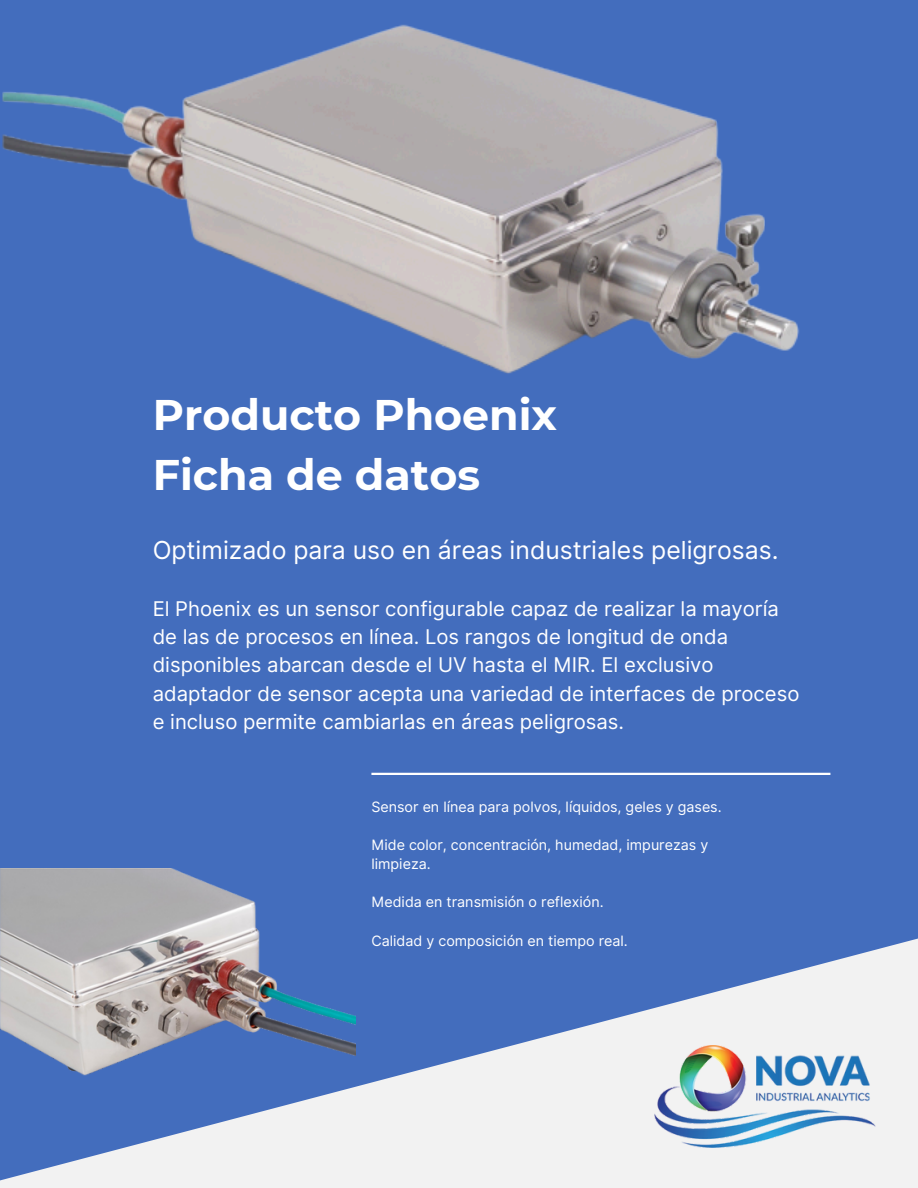
<style>
.page{position:relative;width:918px;height:1188px;background:#436dbd}
.page>*{position:absolute;margin:0;border:0;box-sizing:border-box;transform-origin:0 0}
.t1{font:700 42.75px/59.8px "Montserrat";color:#fff}
.t2{font:24.75px "Inter";color:#fff}
.t3{font:20.25px/28.2px "Inter";color:#fff}
.t4{font:14.25px "Inter";color:#fff}
</style>
<div class="page">
<svg style="left:0;top:939px;width:918px;height:249px;fill:#f2f2f2"></svg>
<hr style="left:371px;top:773px;width:459px;height:2px;background:#fff">
<img style="left:2px;top:24px;width:797px;height:350px">
<img style="left:0;top:868px;width:356px;height:238px">
<img style="left:655px;top:1045px;width:220px;height:102px">
<p class="t1" style="left:153px;top:384px;width:406px">Producto Phoenix<br>Ficha de datos</p>
<h3 class="t2" style="left:153px;top:535px;width:627px">Optimizado para uso en áreas industriales peligrosas.</h3>
<p class="t3" style="left:153px;top:595px;width:648px">El Phoenix es un sensor configurable capaz de realizar la mayoría de las de procesos en línea. Los rangos de longitud de onda disponibles abarcan desde el UV hasta el MIR. El exclusivo adaptador de sensor acepta una variedad de interfaces de proceso e incluso permite cambiarlas en áreas peligrosas.</p>
<p class="t4" style="left:371px;top:798px;width:352px">Sensor en línea para polvos, líquidos, geles y gases.</p>
<p class="t4" style="left:371px;top:836px;width:338px">Mide color, concentración, humedad, impurezas y</p>
<p class="t4" style="left:371px;top:855px;width:61px">limpieza.</p>
<p class="t4" style="left:371px;top:894px;width:234px">Medida en transmisión o reflexión.</p>
<p class="t4" style="left:371px;top:932px;width:258px">Calidad y composición en tiempo real.</p>
</div>
